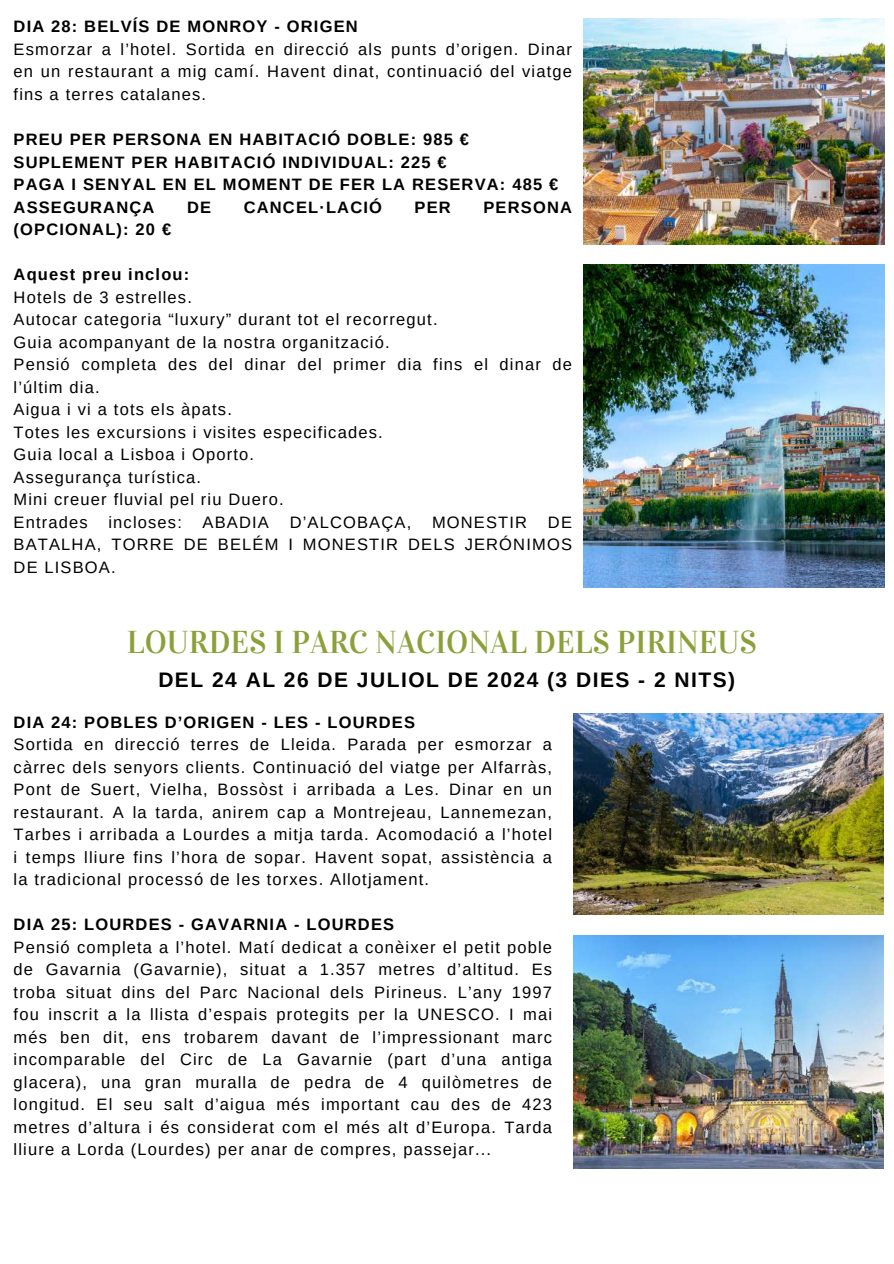
<style>
.page{position:relative;width:894px;height:1264px;background:#fff}
.page>*{position:absolute;margin:0;border:0;box-sizing:border-box;transform-origin:0 0}
.t1{font:31.5px "Vidaloka";color:#8ca03a}
.t2{font:700 21px "Arimo";letter-spacing:.07em;color:#000}
.t3{font:16.5px/22.5px "Arimo";letter-spacing:.07em;color:#000;text-align:justify}
.t4{font:700 16.5px/22.5px "Arimo";letter-spacing:.07em;color:#000}
</style>
<div class="page">
<img style="left:573px;top:713px;width:310px;height:202px">
<img style="left:583px;top:18px;width:300px;height:226px">
<img style="left:583px;top:265px;width:300px;height:323px">
<img style="left:573px;top:935px;width:310px;height:233px">
<p class="t4" style="left:14px;top:15px;width:345px">DIA 28: BELVÍS DE MONROY - ORIGEN</p>
<p class="t3" style="left:14px;top:38px;width:559px">Esmorzar a l’hotel. Sortida en direcció als punts d’origen. Dinar en un restaurant a mig camí. Havent dinat, continuació del viatge fins a terres catalanes.</p>
<p class="t4" style="left:14px;top:128px;width:546px">PREU PER PERSONA EN HABITACIÓ DOBLE: 985 € SUPLEMENT PER HABITACIÓ INDIVIDUAL: 225 €<br>PAGA I SENYAL EN EL MOMENT DE FER LA RESERVA: 485 € ASSEGURANÇA</p>
<p class="t4" style="left:187px;top:195px;width:26px">DE</p>
<p class="t4" style="left:244px;top:195px;width:140px">CANCEL·LACIÓ</p>
<p class="t4" style="left:414px;top:195px;width:38px">PER</p>
<p class="t4" style="left:483px;top:195px;width:90px">PERSONA</p>
<p class="t4" style="left:14px;top:218px;width:159px">(OPCIONAL): 20 €</p>
<p class="t4" style="left:14px;top:263px;width:177px">Aquest preu inclou:</p>
<p class="t3" style="left:14px;top:285px;width:559px;text-align:left">Hotels de 3 estrelles.<br>Autocar categoria “luxury” durant tot el recorregut.<br>Guia acompanyant de la nostra organització.<br>Pensió completa des del dinar del primer dia fins el dinar de l’últim dia.<br>Aigua i vi a tots els àpats.<br>Totes les excursions i visites especificades.<br>Guia local a Lisboa i Oporto.<br>Assegurança turística.<br>Mini creuer fluvial pel riu Duero.<br>Entrades</p>
<p class="t3" style="left:108px;top:510px;width:75px">incloses:</p>
<p class="t3" style="left:202px;top:510px;width:68px">ABADIA</p>
<p class="t3" style="left:289px;top:510px;width:123px">D’ALCOBAÇA,</p>
<p class="t3" style="left:432px;top:510px;width:97px">MONESTIR</p>
<p class="t3" style="left:14px;top:510px;width:559px;text-indent:534px">DE BATALHA, TORRE DE BELÉM I MONESTIR DELS JERÓNIMOS DE LISBOA.</p>
<h1 class="t1" style="left:127px;top:623px;width:631px">LOURDES I PARC NACIONAL DELS PIRINEUS</h1>
<p class="t2" style="left:158px;top:668px;width:578px">DEL 24 AL 26 DE JULIOL DE 2024 (3 DIES - 2 NITS)</p>
<p class="t4" style="left:14px;top:710px;width:403px">DIA 24: POBLES D’ORIGEN - LES - LOURDES</p>
<p class="t3" style="left:14px;top:733px;width:540px">Sortida en direcció terres de Lleida. Parada per esmorzar a càrrec dels senyors clients. Continuació del viatge per Alfarràs, Pont de Suert, Vielha, Bossòst i arribada a Les. Dinar en un restaurant. A la tarda, anirem cap a Montrejeau, Lannemezan, Tarbes i arribada a Lourdes a mitja tarda. Acomodació a l’hotel i temps lliure fins l’hora de sopar. Havent sopat, assistència a la tradicional processó de les torxes. Allotjament.</p>
<p class="t4" style="left:14px;top:913px;width:382px">DIA 25: LOURDES - GAVARNIA - LOURDES</p>
<p class="t3" style="left:14px;top:935px;width:540px">Pensió completa a l’hotel. Matí dedicat a conèixer el petit poble de Gavarnia (Gavarnie), situat a 1.357 metres d’altitud. Es troba situat dins del Parc Nacional dels Pirineus. L’any 1997 fou inscrit a la llista d’espais protegits per la UNESCO. I mai més ben dit, ens trobarem davant de l’impressionant marc incomparable del Circ de La Gavarnie (part d’una antiga glacera), una gran muralla de pedra de 4 quilòmetres de longitud. El seu salt d’aigua més important cau des de 423 metres d’altura i és considerat com el més alt d’Europa. Tarda lliure a Lorda (Lourdes) per anar de compres, passejar...</p>
</div>
